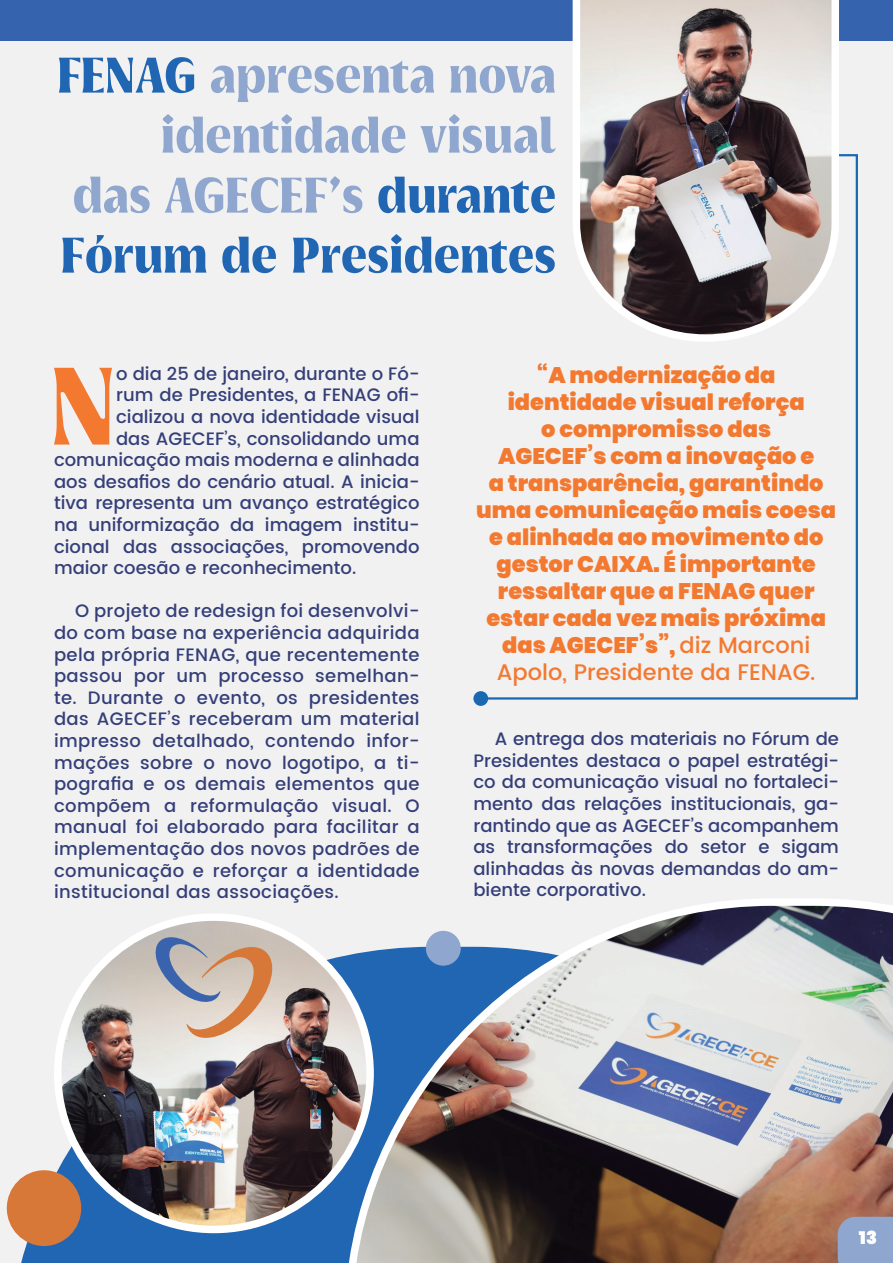
<style>
.page{position:relative;width:893px;height:1263px;background:#f2f1f1}
.page>*{position:absolute;margin:0;border:0;box-sizing:border-box;transform-origin:0 0}
.t1{font:115.5px "Griggs Black Serif";color:#f37930}
.t2{font:52.5px/60px "Griggs Black Serif";color:#8fa6ce;text-align:right}
.t3{font:900 22.5px/27px "Poppins";color:#f37930;text-align:center}
.t4{font:500 18px/21.6px "Poppins";color:#343f79;text-align:justify}
.t5{font:900 18px "Poppins";color:#fff}
.s1{color:#2066b2}
.s2{font-weight:500}
</style>
<div class="page">
<svg style="left:7px;top:947px;width:333px;height:316px"></svg>
<img style="left:340px;top:899px;width:553px;height:364px">
<div style="left:838px;top:1217px;width:55px;height:46px;background:#8fa6ce"></div>
<img style="left:58px;top:917px;width:312px;height:312px;border-radius:156px">
<div style="left:54px;top:913px;width:320px;height:320px;border:8px solid #fff;border-radius:50%"></div>
<div style="left:0;top:0;width:893px;height:40px;background:#3663ad"></div>
<div style="left:7px;top:1170px;width:74px;height:76px;background:#d77838;border-radius:50%"></div>
<div style="left:426px;top:931px;width:35px;height:35px;background:#8fa6ce;border-radius:50%"></div>
<div style="left:473px;top:691px;width:15px;height:15px;background:#1b68b2;border-radius:50%"></div>
<svg style="left:480px;top:154px;width:378px;height:547px"></svg>
<img style="left:569px;top:0;width:274px;height:346px">
<svg style="left:151px;top:933px;width:127px;height:111px;background:#cab9af"></svg>
<p class="t2" style="left:57px;top:45px;width:501px"><span class="s1">FENAG</span> apresenta nova identidade visual<br>das AGECEF’s <span class="s1">durante<br>Fórum de Presidentes</span></p>
<p class="t1" style="left:50px;top:341px;width:68px">N</p>
<p class="t4" style="left:116px;top:363px;width:305px">o dia 25 de janeiro, durante o Fó-</p>
<p class="t4" style="left:116px;top:385px;width:305px">rum de Presidentes, a FENAG ofi-</p>
<p class="t4" style="left:116px;top:406px;width:305px">cializou a nova identidade visual</p>
<p class="t4" style="left:116px;top:428px;width:305px">das AGECEF’s, consolidando uma</p>
<p class="t4" style="left:54px;top:449px;width:367px">comunicação mais moderna e alinhada</p>
<p class="t4" style="left:54px;top:471px;width:367px">aos desafios do cenário atual. A inicia-</p>
<p class="t4" style="left:54px;top:493px;width:367px">tiva representa um avanço estratégico</p>
<p class="t4" style="left:54px;top:514px;width:367px">na uniformização da imagem institu-</p>
<p class="t4" style="left:54px;top:536px;width:367px">cional das associações, promovendo</p>
<p class="t4" style="left:54px;top:557px;width:304px">maior coesão e reconhecimento.</p>
<p class="t4" style="left:54px;top:601px;width:367px;text-indent:21px">O projeto de redesign foi desenvolvi&shy;do com base na experiência adquirida pela própria FENAG, que recentemente passou por um processo semelhan&shy;te. Durante o evento, os presidentes das AGECEF’s receberam um material impresso detalhado, contendo infor&shy;mações sobre o novo logotipo, a ti&shy;pografia e os demais elementos que compõem a reformulação visual. O manual foi elaborado para facilitar a implementação dos novos padrões de comunicação e reforçar a identidade institucional das associações.</p>
<p class="t3" style="left:476px;top:362px;width:361px">“A modernização da identidade visual reforça<br>o compromisso das<br>AGECEF’s com a inovação e<br>a transparência, garantindo uma comunicação mais coesa e alinhada ao movimento do gestor CAIXA. É importante ressaltar que a FENAG quer estar cada vez mais próxima das AGECEF’s”, <span class="s2">diz Marconi<br>Apolo, Presidente da FENAG.</span></p>
<p class="t4" style="left:473px;top:728px;width:367px;text-indent:21px">A entrega dos materiais no Fórum de Presidentes destaca o papel estratégi&shy;co da comunicação visual no fortaleci&shy;mento das relações institucionais, ga&shy;rantindo que as AGECEF’s acompanhem as transformações do setor e sigam alinhadas às novas demandas do am&shy;biente corporativo.</p>
<p class="t5" style="left:859px;top:1227px;width:20px">13</p>
</div>
